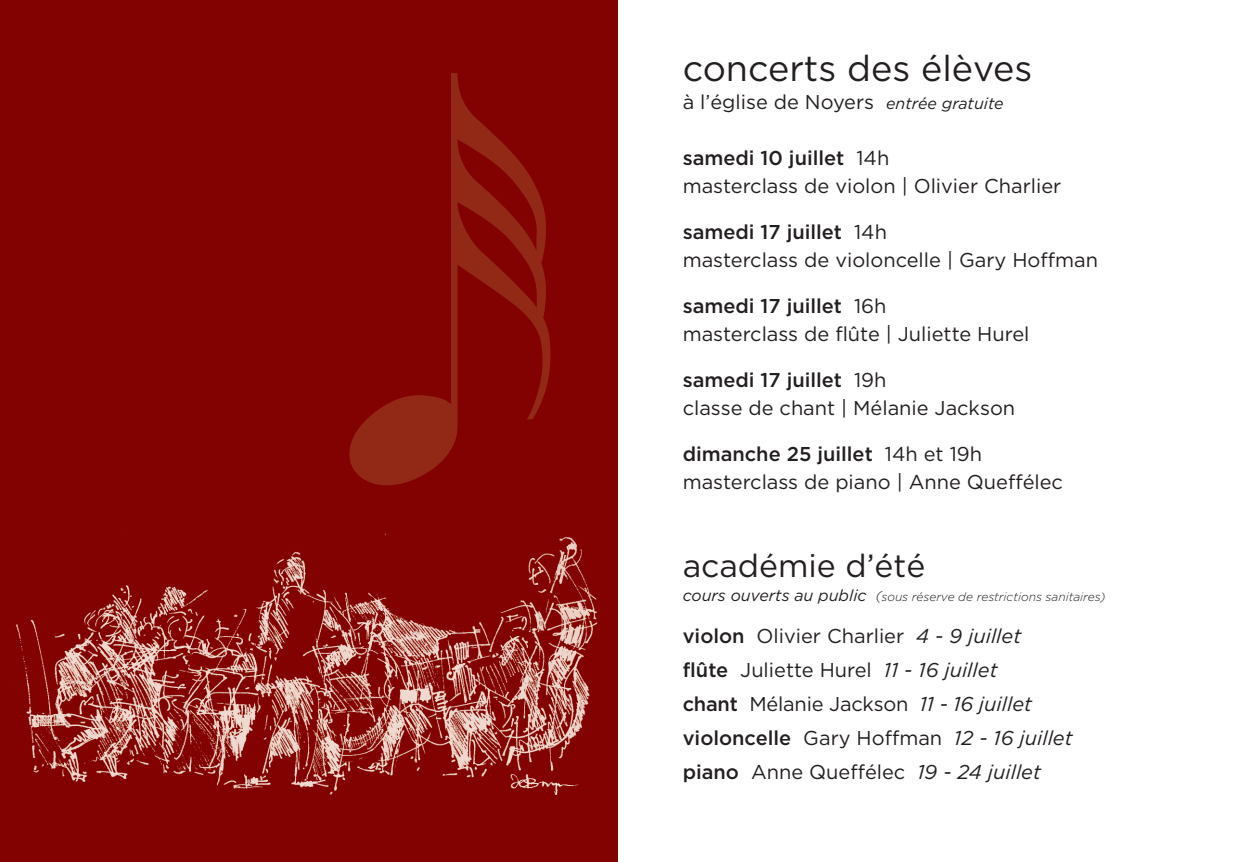
<style>
.page{position:relative;width:1236px;height:862px;background:#fff}
.page>*{position:absolute;margin:0;border:0;box-sizing:border-box;transform-origin:0 0}
.t1{font:360.2px "Anastasia";color:#922917}
.t2{font:36px "Gotham";color:#231f20}
.t3{font:32px "Gotham";color:#231f20}
.t4{font:20px/28px "Gotham";color:#231f20}
.t5{font:italic 300 12px "Gotham";color:#231f20}
.s1{font-style:italic;font-size:16px}
.s2{font-weight:500}
.s3{font-weight:400;font-size:16px}
.s4{font-size:14px}
.s5{font-style:italic}
</style>
<div class="page">
<div style="left:0;top:0;width:618px;height:862px;background:#820101"></div>
<img style="left:15px;top:533px;width:583px;height:262px">
<img style="left:500px;top:771px;width:78px;height:24px">
<h1 class="t1" style="left:349px;top:105px;width:203px">r</h1>
<h2 class="t2" style="left:683px;top:48px;width:351px">concerts des élèves</h2>
<p class="t4" style="left:683px;top:88px;width:322px">à l’église de Noyers <span class="s1">entrée gratuite</span></p>
<p class="t4" style="left:683px;top:144px;width:380px"><span class="s2">samedi 10 juillet</span> 14h<br>masterclass de violon | Olivier Charlier</p>
<p class="t4" style="left:683px;top:218px;width:417px"><span class="s2">samedi 17 juillet</span> 14h<br>masterclass de violoncelle | Gary Hoffman</p>
<p class="t4" style="left:683px;top:292px;width:348px"><span class="s2">samedi 17 juillet</span> 16h<br>masterclass de flûte | Juliette Hurel</p>
<p class="t4" style="left:683px;top:366px;width:334px"><span class="s2">samedi 17 juillet</span> 19h<br>classe de chant | Mélanie Jackson</p>
<p class="t4" style="left:683px;top:440px;width:382px"><span class="s2">dimanche 25 juillet</span> 14h et 19h masterclass de piano | Anne Queffélec</p>
<h3 class="t3" style="left:683px;top:547px;width:244px">académie d’été</h3>
<p class="t5" style="left:683px;top:589px;width:425px"><span class="s3">cours ouverts au public</span> <span class="s4">(</span>sous réserve de restrictions sanitaires)</p>
<p class="t4" style="left:683px;top:618px;width:392px;line-height:34px"><span class="s2">violon</span> Olivier Charlier <span class="s5">4 - 9 juillet<br></span><span class="s2">flûte</span> Juliette Hurel <span class="s5">11 - 16 juillet<br></span><span class="s2">chant</span> Mélanie Jackson <span class="s5">11 - 16 juillet </span><span class="s2">violoncelle</span> Gary Hoffman <span class="s5">12 - 16 juillet </span><span class="s2">piano</span> Anne Queffélec <span class="s5">19 - 24 juillet</span></p>
</div>
